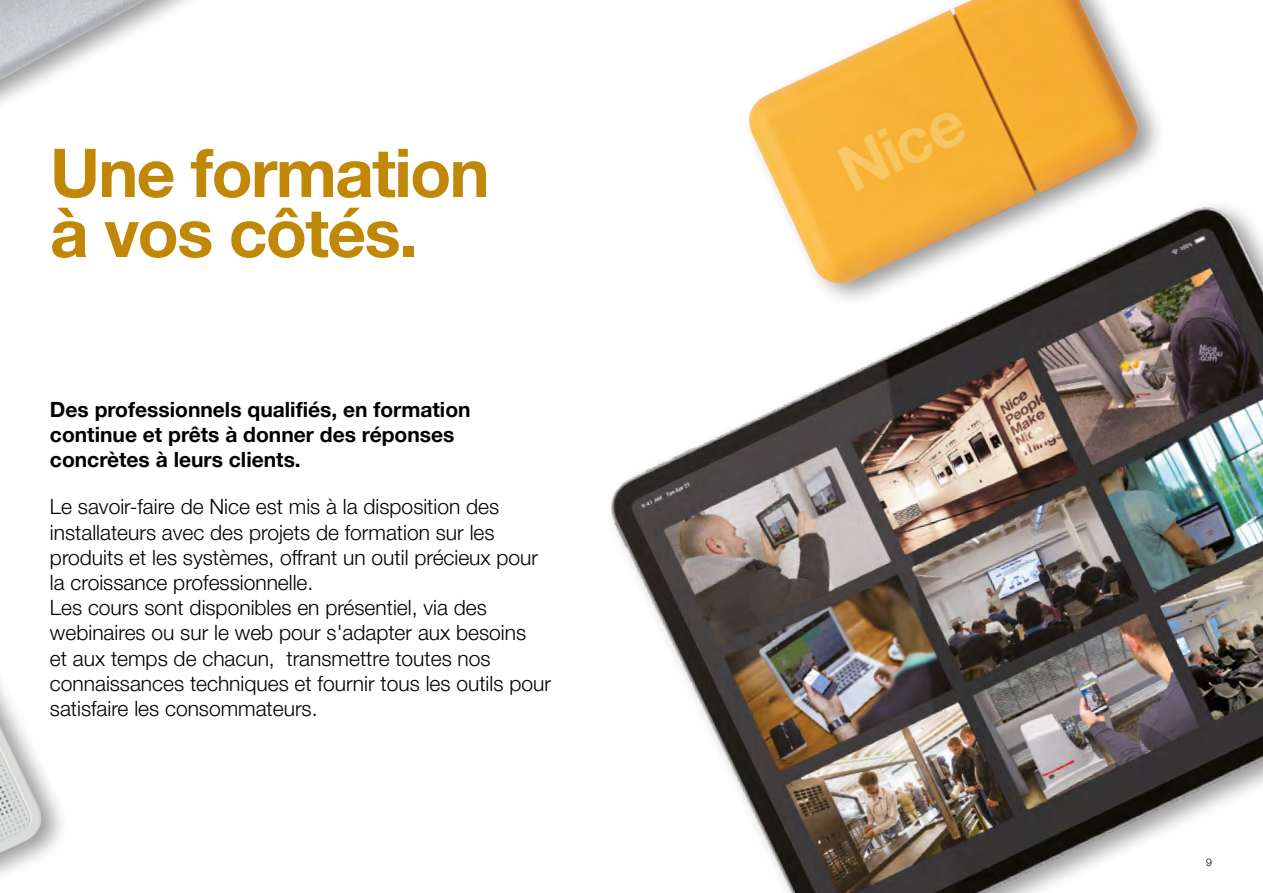
<style>
.page{position:relative;width:1263px;height:893px;background:#fff}
.page>*{position:absolute;margin:0;border:0;box-sizing:border-box;transform-origin:0 0}
.t1{font:700 67.5px/60px "Helvetica Neue LT Pro";letter-spacing:-.025em;color:#c18807}
.t2{font:300 21px/25.2px "Helvetica Neue LT Pro";color:#000}
.t3{font:700 21px/25.2px "Helvetica Neue LT Pro";color:#000}
.t4{font:300 10.5px "Helvetica Neue LT Pro";color:#000}
</style>
<div class="page">
<img style="left:610px;top:206px;width:653px;height:687px">
<img style="left:0;top:0;width:146px;height:80px">
<div style="left:742px;top:0;width:425px;height:308px;background:#000;opacity:.4"></div>
<img style="left:740px;top:0;width:400px;height:286px">
<div style="left:0;top:452px;width:71px;height:441px;background:#000;opacity:.4"></div>
<img style="left:0;top:725px;width:48px;height:128px">
<h1 class="t1" style="left:50px;top:141px;width:441px">Une formation à vos côtés.</h1>
<p class="t3" style="left:50px;top:397px;width:422px">Des professionnels qualifiés, en formation continue et prêts à donner des réponses concrètes à leurs clients.</p>
<p class="t2" style="left:50px;top:494px;width:502px">Le savoir-faire de Nice est mis à la disposition des installateurs avec des projets de formation sur les produits et les systèmes, offrant un outil précieux pour la croissance professionnelle.<br>Les cours sont disponibles en présentiel, via des webinaires ou sur le web pour s'adapter aux besoins<br>et aux temps de chacun, transmettre toutes nos connaissances techniques et fournir tous les outils pour satisfaire les consommateurs.</p>
<p class="t4" style="left:1206px;top:856px;width:7px">9</p>
</div>
